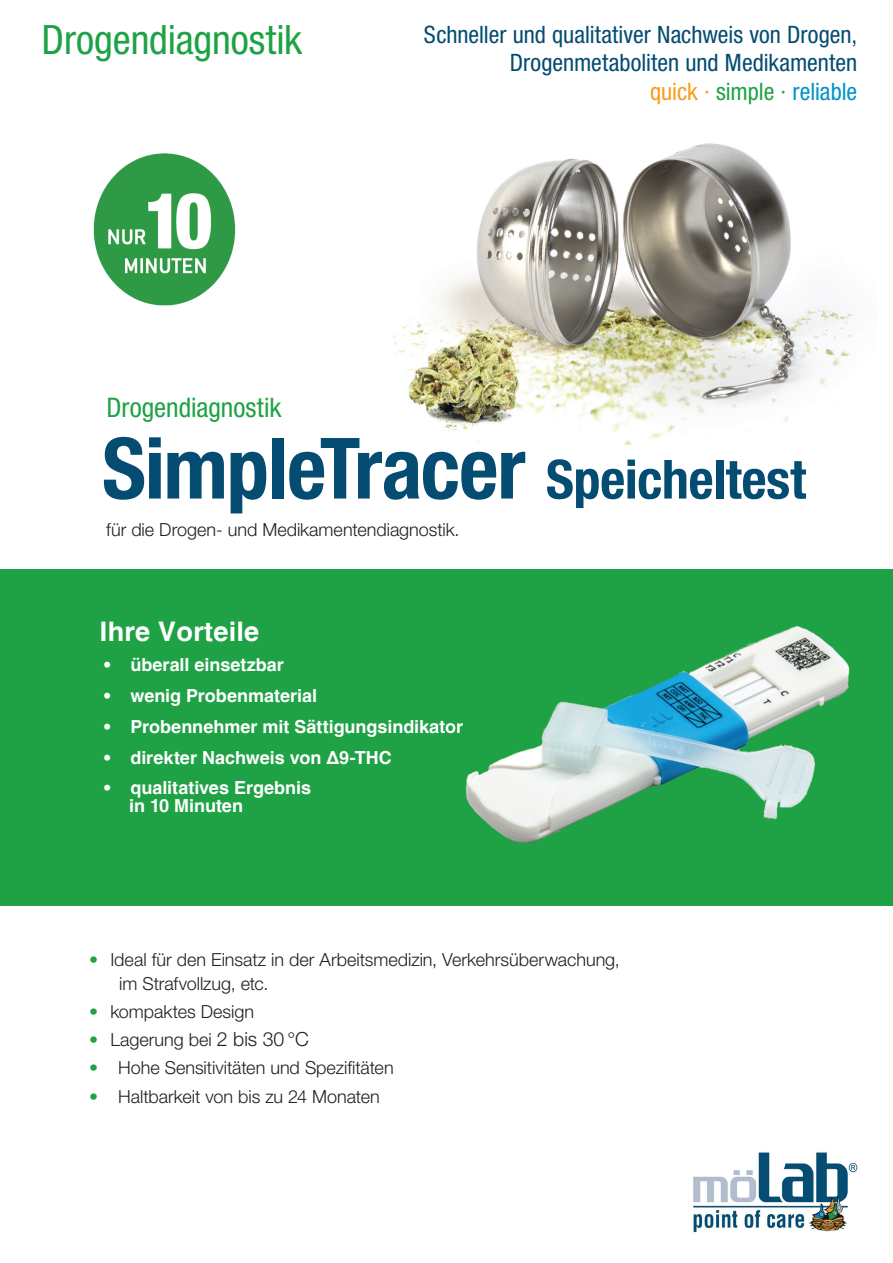
<style>
.page{position:relative;width:893px;height:1263px;background:#fff}
.page>*{position:absolute;margin:0;border:0;box-sizing:border-box;transform-origin:0 0}
.t1{font:700 condensed 84.75px "Helvetica Neue LT Std";letter-spacing:-.015em;color:#054c72}
.t2{font:condensed 40.5px "Helvetica Neue LT Std";letter-spacing:-.005em;color:#1fa245}
.t3{font:condensed 27px "Helvetica Neue LT Std";color:#1fa245}
.t4{font:700 27px "Helvetica";letter-spacing:.01em;color:#fff}
.t5{font:condensed 24px/28.5px "Helvetica Neue LT Std";color:#054c72;text-align:right}
.t6{font:300 18px/24px "Helvetica Neue LT Std";color:#231f20}
.t7{font:700 18px/18px "Helvetica";color:#fff}
.s1{color:#f89c1c}
.s2{color:#1fa245}
.s3{color:#0094c8}
.s4{font-size:54px}
.s5{font-family:"Arial"}
.s6{font-size:19.5px}
</style>
<div class="page">
<div style="left:0;top:570px;width:893px;height:336px;background:#1fa245"></div>
<img style="left:393px;top:143px;width:460px;height:303px">
<img style="left:465px;top:626px;width:385px;height:217px">
<img style="left:436px;top:720px;width:27px;height:14px">
<img style="left:93px;top:153px;width:143px;height:153px">
<img style="left:693px;top:1152px;width:165px;height:81px">
<h2 class="t2" style="left:41px;top:17px;width:262px">Drogendiagnostik</h2>
<h3 class="t5" style="left:424px;top:20px;width:435px">Schneller und qualitativer Nachweis von Drogen,<br>Drogenmetaboliten und Medikamenten<br><span class="s1">quick ·</span> <span class="s2">simple ·</span> <span class="s3">reliable</span></h3>
<h3 class="t3" style="left:106px;top:392px;width:176px">Drogendiagnostik</h3>
<h1 class="t1" style="left:102px;top:417px;width:706px">SimpleTracer <span class="s4">Speicheltest</span></h1>
<p class="t6" style="left:106px;top:517px;width:355px">für die Drogen- und Medikamentendiagnostik.</p>
<h3 class="t4" style="left:100px;top:614px;width:161px">Ihre Vorteile</h3>
<p class="t7" style="left:104px;top:656px;width:181px">• überall einsetzbar</p>
<p class="t7" style="left:104px;top:687px;width:214px">• wenig Probenmaterial</p>
<p class="t7" style="left:104px;top:717px;width:360px">• Probennehmer mit Sättigungsindikator</p>
<p class="t7" style="left:104px;top:748px;width:289px">• direkter Nachweis von <span class="s5">Δ</span>9-THC</p>
<p class="t7" style="left:129px;top:779px;width:183px;text-indent:-25px">• qualitatives Ergebnis in 10 Minuten</p>
<p class="t6" style="left:119px;top:947px;width:502px;text-indent:-30px"><span class="s2">•</span> Ideal für den Einsatz in der Arbeitsmedizin, Verkehrsüberwachung, im Strafvollzug, etc.</p>
<p class="t6" style="left:89px;top:999px;width:167px"><span class="s2">•</span> kompaktes Design</p>
<p class="t6" style="left:89px;top:1027px;width:221px"><span class="s2">•</span> Lagerung bei <span class="s6">2 bis 30 °C</span></p>
<p class="t6" style="left:89px;top:1055px;width:306px"><span class="s2">•</span> Hohe Sensitivitäten und Spezifitäten</p>
<p class="t6" style="left:89px;top:1084px;width:292px"><span class="s2">•</span> Haltbarkeit von bis zu 24 Monaten</p>
</div>
